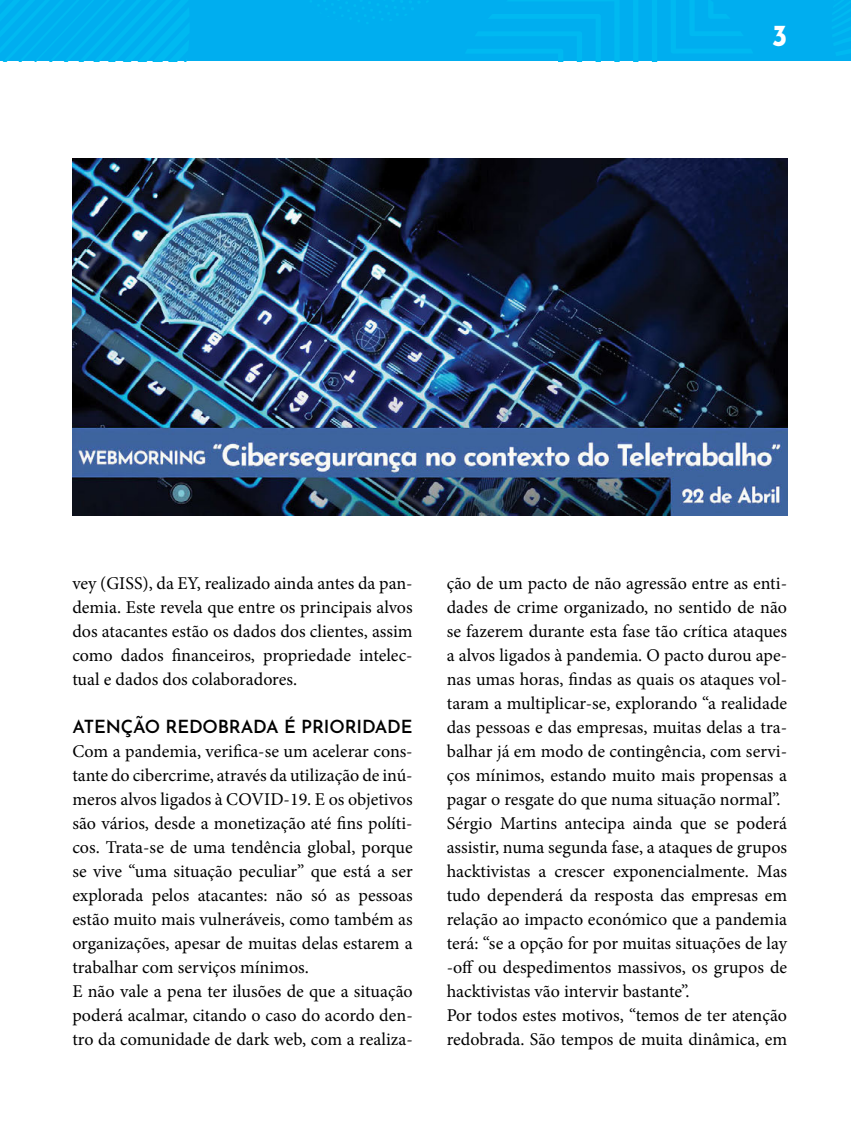
<style>
.page{position:relative;width:851px;height:1127px;background:#fff}
.page>*{position:absolute;margin:0;border:0;box-sizing:border-box;transform-origin:0 0}
.t1{font:700 30px "Josefin Sans";color:#fff}
.t2{font:18px/24px "Minion Pro";color:#000}
.t3{font:600 18px "Josefin Sans";letter-spacing:-.01em;color:#000}
</style>
<div class="page">
<div style="left:0;top:0;width:850px;height:61px;background:#00aeef"></div>
<svg style="left:832px;top:0;width:18px;height:55px"></svg>
<svg style="left:310px;top:0;width:442px;height:61px"></svg>
<svg style="left:0;top:0;width:189px;height:61px"></svg>
<img style="left:72px;top:158px;width:715px;height:358px">
<h1 class="t1" style="left:771px;top:9px;width:17px">3</h1>
<p class="t2" style="left:72px;top:571px;width:342px;text-align:justify">vey (GISS), da EY, realizado ainda antes da pan&shy;demia. Este revela que entre os principais alvos dos atacantes estão os dados dos clientes, assim como dados financeiros, propriedade intelec&shy;tual e dados dos colaboradores.</p>
<p class="t3" style="left:72px;top:711px;width:342px">ATENÇÃO REDOBRADA É PRIORIDADE</p>
<p class="t2" style="left:72px;top:739px;width:342px">Com a pandemia, verifica-se um acelerar cons&shy;tante do cibercrime, através da utilização de inú&shy;meros alvos ligados à COVID-19. E os objetivos são vários, desde a monetização até fins políti&shy;cos. Trata-se de uma tendência global, porque se vive “uma situação peculiar” que está a ser explorada pelos atacantes: não só as pessoas estão muito mais vulneráveis, como também as organizações, apesar de muitas delas estarem a trabalhar com serviços mínimos.<br>E não vale a pena ter ilusões de que a situação poderá acalmar, citando o caso do acordo den&shy;tro da comunidade de dark web, com a realiza-</p>
<p class="t2" style="left:446px;top:571px;width:342px">ção de um pacto de não agressão entre as enti&shy;dades de crime organizado, no sentido de não se fazerem durante esta fase tão crítica ataques a alvos ligados à pandemia. O pacto durou ape&shy;nas umas horas, findas as quais os ataques vol&shy;taram a multiplicar-se, explorando “a realidade das pessoas e das empresas, muitas delas a tra&shy;balhar já em modo de contingência, com servi&shy;ços mínimos, estando muito mais propensas a pagar o resgate do que numa situação normal”.<br>Sérgio Martins antecipa ainda que se poderá assistir, numa segunda fase, a ataques de grupos hacktivistas a crescer exponencialmente. Mas tudo dependerá da resposta das empresas em relação ao impacto económico que a pandemia terá: “se a opção for por muitas situações de lay -off ou despedimentos massivos, os grupos de hacktivistas vão intervir bastante”.<br>Por todos estes motivos, “temos de ter atenção redobrada. São tempos de muita dinâmica, em</p>
</div>
